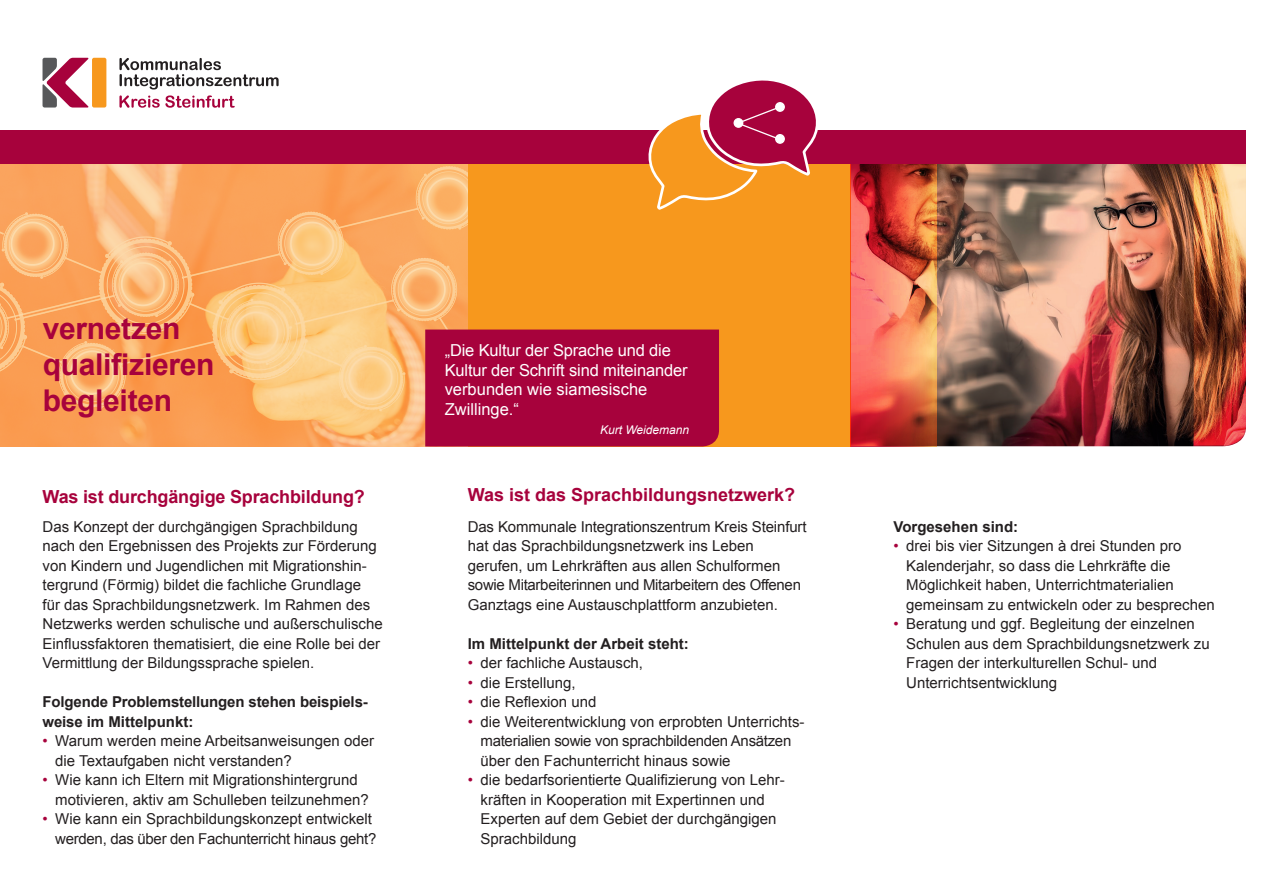
<style>
.page{position:relative;width:1263px;height:893px;background:#fff}
.page>*{position:absolute;margin:0;border:0;box-sizing:border-box;transform-origin:0 0}
.t1{font:700 30px/36px "Arial";letter-spacing:-.01em;color:#a7023c}
.t2{font:700 18px "Arial";letter-spacing:-.01em;color:#a7023c}
.t3{font:16.5px/19.5px "Arial";letter-spacing:-.01em;color:#fff}
.t4{font:15px/19.5px "Arial";color:#231f20}
.t5{font:700 15px/19.5px "Arial";color:#231f20}
.t6{font:italic 12px "Arial";color:#fff}
.s1{color:#a7023c}
</style>
<div class="page">
<svg style="left:119px;top:58px;width:160px;height:31px"></svg>
<svg style="left:119px;top:95px;width:116px;height:13px"></svg>
<div style="left:92px;top:58px;width:14px;height:50px;background:#f7981d;border-radius:2px"></div>
<svg style="left:43px;top:58px;width:46px;height:50px"></svg>
<div style="left:425px;top:153px;width:425px;height:293px;background:#f7981d"></div>
<img style="left:0;top:164px;width:468px;height:282px">
<div style="left:0;top:131px;width:850px;height:33px;background:#a7023c"></div>
<svg style="left:643px;top:80px;width:180px;height:130px"></svg>
<img style="left:936px;top:164px;width:295px;height:282px">
<img style="left:850px;top:130px;width:86px;height:316px">
<img style="left:1194px;top:130px;width:52px;height:315px">
<div style="left:425px;top:330px;width:294px;height:116px;background:#a7023c"></div>
<div style="left:850px;top:131px;width:396px;height:33px;background:#a7023c"></div>
<h1 class="t1" style="left:43px;top:311px;width:173px">vernetzen qualifizieren begleiten</h1>
<p class="t2" style="left:43px;top:484px;width:324px">Was ist durchgängige Sprachbildung?</p>
<p class="t4" style="left:43px;top:517px;width:342px">Das Konzept der durchgängigen Sprachbildung nach den Ergebnissen des Projekts zur Förderung von Kindern und Jugendlichen mit Migrationshin&shy;tergrund (Förmig) bildet die fachliche Grundlage<br>für das Sprachbildungsnetzwerk. Im Rahmen des Netzwerks werden schulische und außerschulische Einflussfaktoren thematisiert, die eine Rolle bei der Vermittlung der Bildungssprache spielen.</p>
<p class="t5" style="left:43px;top:693px;width:327px">Folgende Problemstellungen stehen beispiels&shy;weise im Mittelpunkt:</p>
<p class="t4" style="left:55px;top:731px;width:320px;text-indent:-13px"><span class="s1">•</span> Warum werden meine Arbeitsanweisungen oder die Textaufgaben nicht verstanden?</p>
<p class="t4" style="left:55px;top:770px;width:315px;text-indent:-13px"><span class="s1">•</span> Wie kann ich Eltern mit Migrationshintergrund motivieren, aktiv am Schulleben teilzunehmen?</p>
<p class="t4" style="left:43px;top:809px;width:335px;text-align:right"><span class="s1">•</span> Wie kann ein Sprachbildungskonzept entwickelt werden, das über den Fachunterricht hinaus geht?</p>
<p class="t3" style="left:445px;top:341px;width:244px">„Die Kultur der Sprache und die<br>Kultur der Schrift sind miteinander verbunden wie siamesische<br>Zwillinge.“</p>
<p class="t6" style="left:600px;top:422px;width:91px">Kurt Weidemann</p>
<p class="t2" style="left:468px;top:482px;width:329px">Was ist das Sprachbildungsnetzwerk?</p>
<p class="t4" style="left:468px;top:517px;width:340px">Das Kommunale Integrationszentrum Kreis Steinfurt hat das Sprachbildungsnetzwerk ins Leben gerufen, um Lehrkräften aus allen Schulformen sowie Mitarbeiterinnen und Mitarbeitern des Offenen Ganztags eine Austauschplattform anzubieten.</p>
<p class="t5" style="left:468px;top:634px;width:223px">Im Mittelpunkt der Arbeit steht:</p>
<p class="t4" style="left:468px;top:653px;width:177px"><span class="s1">•</span> der fachliche Austausch,</p>
<p class="t4" style="left:468px;top:673px;width:109px"><span class="s1">•</span> die Erstellung,</p>
<p class="t4" style="left:468px;top:692px;width:130px"><span class="s1">•</span> die Reflexion und</p>
<p class="t4" style="left:480px;top:712px;width:326px;text-indent:-13px"><span class="s1">•</span> die Weiterentwicklung von erprobten Unterrichts&shy;materialien sowie von sprachbildenden Ansätzen über den Fachunterricht hinaus sowie</p>
<p class="t4" style="left:480px;top:770px;width:306px;text-indent:-13px"><span class="s1">•</span> die bedarfsorientierte Qualifizierung von Lehr&shy;kräften in Kooperation mit Expertinnen und Experten auf dem Gebiet der durchgängigen Sprachbildung</p>
<p class="t5" style="left:893px;top:517px;width:126px">Vorgesehen sind:</p>
<p class="t4" style="left:906px;top:536px;width:310px;text-indent:-13px"><span class="s1">•</span> drei bis vier Sitzungen à drei Stunden pro Kalenderjahr, so dass die Lehrkräfte die Möglichkeit haben, Unterrichtmaterialien gemeinsam zu entwickeln oder zu besprechen</p>
<p class="t4" style="left:906px;top:614px;width:305px;text-indent:-13px"><span class="s1">•</span> Beratung und ggf. Begleitung der einzelnen Schulen aus dem Sprachbildungsnetzwerk zu Fragen der interkulturellen Schul- und Unterrichtsentwicklung</p>
</div>
